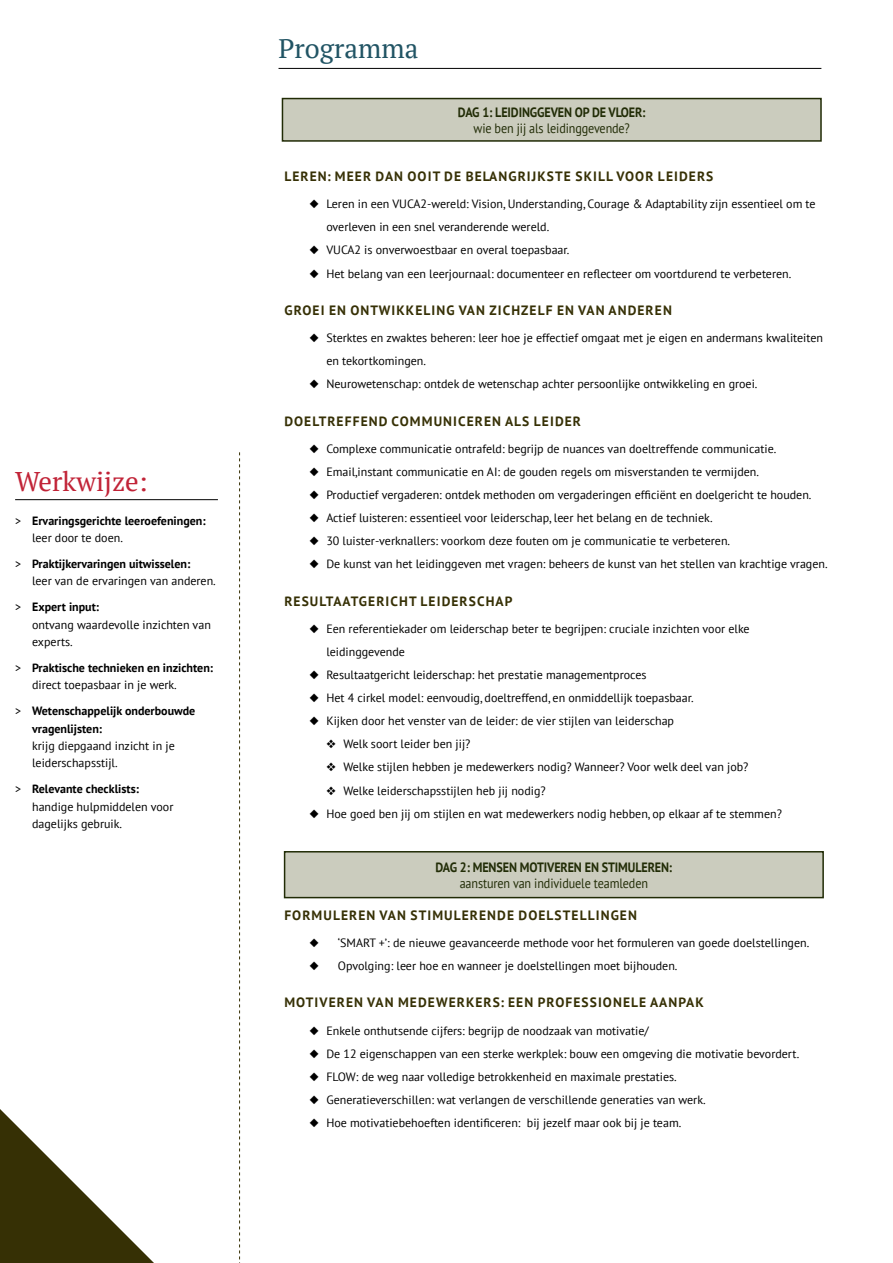
<style>
.page{position:relative;width:893px;height:1263px;background:#fff}
.page>*{position:absolute;margin:0;border:0;box-sizing:border-box;transform-origin:0 0}
.t1{font:27px "PT Serif";color:#c12337}
.t2{font:27px "PT Serif";color:#215464}
.t3{font:700 13.5px "PT Sans";letter-spacing:.08em;color:#363005}
.t4{font:700 13.5px "PT Sans";letter-spacing:-.01em;color:#212c06;scale:.9 1}
.t5{font:13.5px "PT Sans";letter-spacing:-.01em;color:#212c06;scale:.9 1}
.t6{font:12px/17.4px "PT Sans";color:#000}
.t7{font:700 12px/17.4px "PT Sans";color:#000}
.s1{font-weight:400}
.s2{font-weight:700}
</style>
<div class="page">
<svg style="left:0;top:1109px;width:154px;height:154px"></svg>
<hr style="left:279px;top:68px;width:542px;height:1px;background:#000">
<svg style="left:239px;top:452px;width:1px;height:811px"></svg>
<div style="left:282px;top:99px;width:539px;height:42px;background:#cbccbe"></div>
<div style="left:282px;top:98px;width:540px;height:44px;border:2px solid #212c06"></div>
<div style="left:285px;top:852px;width:538px;height:45px;background:#cbccbe"></div>
<div style="left:284px;top:851px;width:540px;height:47px;border:2px solid #212c06"></div>
<hr style="left:15px;top:499px;width:203px;height:1px;background:#000">
<h1 class="t1" style="left:15px;top:463px;width:134px">Werkwijze:</h1>
<p class="t7" style="left:32px;top:511px;width:175px;text-indent:-17px"><span class="s1">&gt;</span> Ervaringsgerichte leeroefeningen: <span class="s1">leer door te doen.</span></p>
<p class="t6" style="left:32px;top:555px;width:185px;text-indent:-17px">&gt; <span class="s2">Praktijkervaringen uitwisselen:<br></span>leer van de ervaringen van anderen.</p>
<p class="t6" style="left:32px;top:598px;width:180px;text-indent:-17px">&gt; <span class="s2">Expert input:<br></span>ontvang waardevolle inzichten van experts.</p>
<p class="t7" style="left:32px;top:659px;width:182px;text-indent:-17px"><span class="s1">&gt;</span> Praktische technieken en inzichten: <span class="s1">direct toepasbaar in je werk.</span></p>
<p class="t7" style="left:32px;top:702px;width:165px;text-indent:-17px"><span class="s1">&gt;</span> Wetenschappelijk onderbouwde vragenlijsten:</p>
<p class="t6" style="left:32px;top:737px;width:144px">krijg diepgaand inzicht in je leiderschapsstijl.</p>
<p class="t6" style="left:32px;top:780px;width:143px;text-indent:-17px">&gt; <span class="s2">Relevante checklists: </span>handige hulpmiddelen voor dagelijks gebruik.</p>
<h1 class="t2" style="left:279px;top:31px;width:141px">Programma</h1>
<p class="t4" style="left:458px;top:103px;width:210px">DAG 1: LEIDINGGEVEN OP DE VLOER:</p>
<p class="t5" style="left:473px;top:120px;width:175px">wie ben jij als leidinggevende?</p>
<p class="t3" style="left:284px;top:167px;width:430px">LEREN: MEER DAN OOIT DE BELANGRIJKSTE SKILL VOOR LEIDERS</p>
<p class="t6" style="left:326px;top:192px;width:491px;line-height:23.1px;text-indent:-17px">◆ Leren in een VUCA2-wereld: Vision, Understanding, Courage &amp; Adaptability zijn essentieel om te overleven in een snel veranderende wereld.</p>
<p class="t6" style="left:309px;top:241px;width:262px">◆ VUCA2 is onverwoestbaar en overal toepasbaar.</p>
<p class="t6" style="left:309px;top:264px;width:483px">◆ Het belang van een leerjournaal: documenteer en reflecteer om voortdurend te verbeteren.</p>
<p class="t3" style="left:284px;top:301px;width:389px">GROEI EN ONTWIKKELING VAN ZICHZELF EN VAN ANDEREN</p>
<p class="t6" style="left:326px;top:326px;width:498px;line-height:23.1px;text-indent:-17px">◆ Sterktes en zwaktes beheren: leer hoe je effectief omgaat met je eigen en andermans kwaliteiten en tekortkomingen.</p>
<p class="t6" style="left:309px;top:375px;width:450px">◆ Neurowetenschap: ontdek de wetenschap achter persoonlijke ontwikkeling en groei.</p>
<p class="t3" style="left:284px;top:412px;width:298px">DOELTREFFEND COMMUNICEREN ALS LEIDER</p>
<p class="t6" style="left:309px;top:440px;width:469px">◆ Complexe communicatie ontrafeld: begrijp de nuances van doeltreffende communicatie.</p>
<p class="t6" style="left:309px;top:463px;width:451px">◆ Email,instant communicatie en AI: de gouden regels om misverstanden te vermijden.</p>
<p class="t6" style="left:309px;top:486px;width:504px">◆ Productief vergaderen: ontdek methoden om vergaderingen efficiënt en doelgericht te houden.</p>
<p class="t6" style="left:309px;top:509px;width:405px">◆ Actief luisteren: essentieel voor leiderschap, leer het belang en de techniek.</p>
<p class="t6" style="left:309px;top:532px;width:422px">◆ 30 luister-verknallers: voorkom deze fouten om je communicatie te verbeteren.</p>
<p class="t6" style="left:309px;top:555px;width:520px">◆ De kunst van het leidinggeven met vragen: beheers de kunst van het stellen van krachtige vragen.</p>
<p class="t3" style="left:284px;top:592px;width:230px">RESULTAATGERICHT LEIDERSCHAP</p>
<p class="t6" style="left:326px;top:617px;width:425px;line-height:23.1px;text-indent:-17px">◆ Een referentiekader om leiderschap beter te begrijpen: cruciale inzichten voor elke leidinggevende</p>
<p class="t6" style="left:309px;top:666px;width:339px">◆ Resultaatgericht leiderschap: het prestatie managementproces</p>
<p class="t6" style="left:309px;top:689px;width:386px">◆ Het 4 cirkel model: eenvoudig, doeltreffend, en onmiddellijk toepasbaar.</p>
<p class="t6" style="left:309px;top:712px;width:366px">◆ Kijken door het venster van de leider: de vier stijlen van leiderschap</p>
<p class="t6" style="left:326px;top:735px;width:146px">❖ Welk soort leider ben jij?</p>
<p class="t6" style="left:326px;top:758px;width:424px">❖ Welke stijlen hebben je medewerkers nodig? Wanneer? Voor welk deel van job?</p>
<p class="t6" style="left:326px;top:781px;width:221px">❖ Welke leiderschapsstijlen heb jij nodig?</p>
<p class="t6" style="left:309px;top:804px;width:474px">◆ Hoe goed ben jij om stijlen en wat medewerkers nodig hebben, op elkaar af te stemmen?</p>
<p class="t4" style="left:435px;top:858px;width:265px">DAG 2: MENSEN MOTIVEREN EN STIMULEREN:</p>
<p class="t5" style="left:460px;top:874px;width:211px">aansturen van individuele teamleden</p>
<p class="t3" style="left:284px;top:906px;width:354px">FORMULEREN VAN STIMULERENDE DOELSTELLINGEN</p>
<p class="t6" style="left:309px;top:934px;width:501px">◆ ‘SMART +’: de nieuwe geavanceerde methode voor het formuleren van goede doelstellingen.</p>
<p class="t6" style="left:309px;top:957px;width:370px">◆ Opvolging: leer hoe en wanneer je doelstellingen moet bijhouden.</p>
<p class="t3" style="left:284px;top:993px;width:421px">MOTIVEREN VAN MEDEWERKERS: EEN PROFESSIONELE AANPAK</p>
<p class="t6" style="left:309px;top:1021px;width:341px">◆ Enkele onthutsende cijfers: begrijp de noodzaak van motivatie/</p>
<p class="t6" style="left:309px;top:1044px;width:491px">◆ De 12 eigenschappen van een sterke werkplek: bouw een omgeving die motivatie bevordert.</p>
<p class="t6" style="left:309px;top:1067px;width:369px">◆ FLOW: de weg naar volledige betrokkenheid en maximale prestaties.</p>
<p class="t6" style="left:309px;top:1091px;width:398px">◆ Generatieverschillen: wat verlangen de verschillende generaties van werk.</p>
<p class="t6" style="left:309px;top:1114px;width:373px">◆ Hoe motivatiebehoeften identificeren: bij jezelf maar ook bij je team.</p>
</div>
